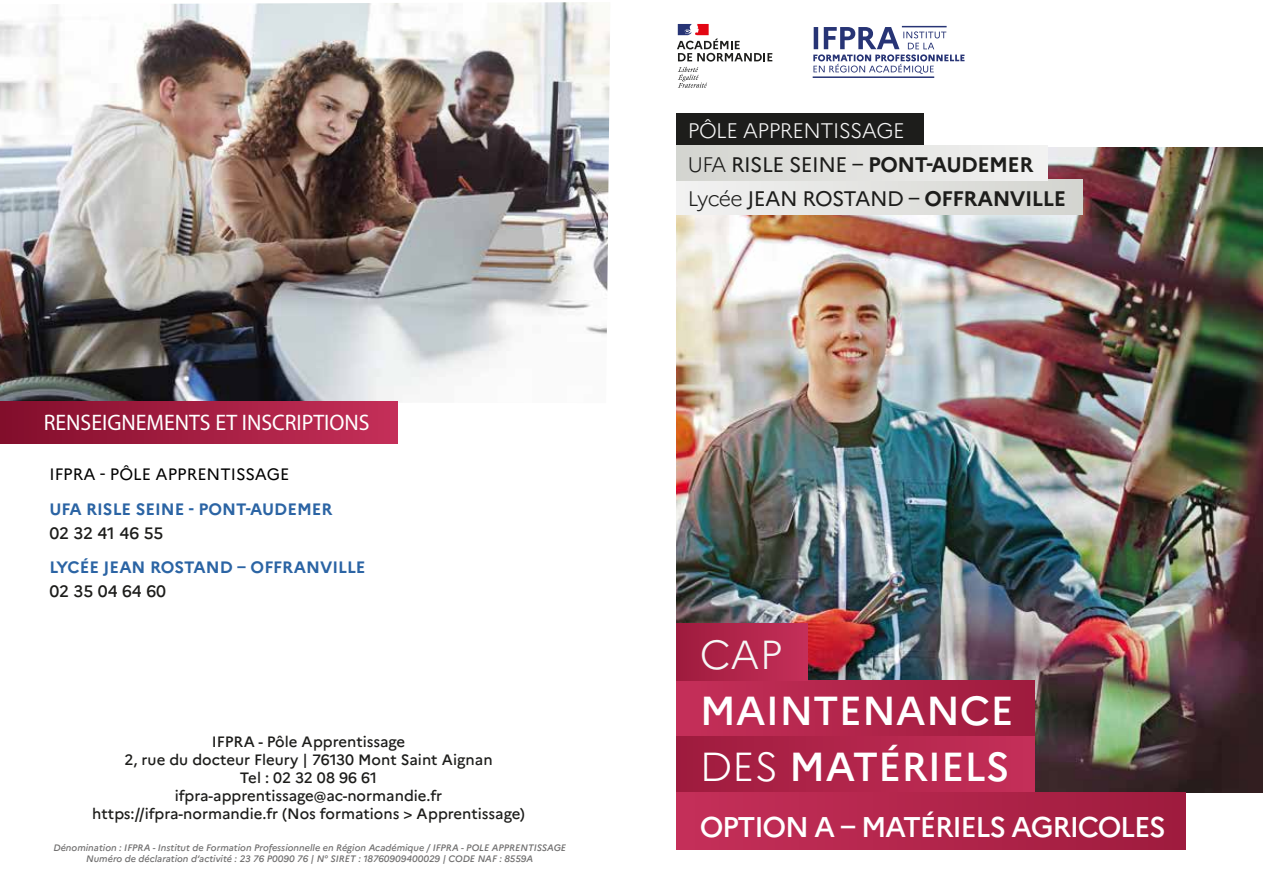
<style>
.page{position:relative;width:1263px;height:893px;background:#fff}
.page>*{position:absolute;margin:0;border:0;box-sizing:border-box;transform-origin:0 0}
.t1{font:500 40.5px/55.9px "Marianne";color:#fff}
.t2{font:300 40.5px "Marianne";color:#f6f6f6}
.t3{font:500 28.5px "Marianne";letter-spacing:-.045em;color:#fff}
.t4{font:22.5px "Myriad Pro";color:#fff}
.t5{font:21px/33.8px "Marianne";letter-spacing:-.025em;color:#1d1d1b}
.t6{font:700 16.5px "Marianne";color:#2b64a4}
.t7{font:16.5px "Marianne";color:#000}
.t8{font:500 16.5px "Marianne";letter-spacing:-.005em;color:#1d1d1b}
.t9{font:500 15px/18px "Marianne";color:#1d1d1b;text-align:center}
.t10{font:italic 500 9.3px/11.2px "Marianne";color:#706f6f;text-align:center}
.s1{font-weight:300;color:#f6f6f6}
.s2{font-weight:300}
.s3{font-weight:700}
</style>
<div class="page">
<img style="left:676px;top:147px;width:586px;height:645px">
<img style="left:0;top:2px;width:610px;height:401px">
<div style="left:676px;top:680px;width:359px;height:57px;background:linear-gradient(to right,#c52f59,#9e1b3d)"></div>
<div style="left:676px;top:736px;width:359px;height:57px;background:linear-gradient(to right,#9e1b3d,#c52f59)"></div>
<div style="left:676px;top:623px;width:131px;height:57px;background:linear-gradient(to right,#9e1b3d,#c52f59)"></div>
<div style="left:676px;top:792px;width:509px;height:57px;background:linear-gradient(to right,#c52f59,#9e1b3d)"></div>
<div style="left:1px;top:401px;width:397px;height:43px;background:linear-gradient(to right,#830d2b,#c52f59)"></div>
<svg style="left:677px;top:24px;width:95px;height:64px"></svg>
<svg style="left:813px;top:27px;width:151px;height:47px"></svg>
<hr style="left:813px;top:76px;width:121px;height:2px;background:#273475">
<hr style="left:902px;top:26px;width:45px;height:1px;background:#273475">
<div style="left:676px;top:113px;width:248px;height:34px;background:#1d1d1b"></div>
<div style="left:676px;top:180px;width:406px;height:34px;background:linear-gradient(to right,#f2f2f2,#d3d4cf)"></div>
<div style="left:676px;top:146px;width:371px;height:34px;background:linear-gradient(to right,#d3d4cf,#f2f2f2)"></div>
<h3 class="t4" style="left:44px;top:408px;width:327px">RENSEIGNEMENTS ET INSCRIPTIONS</h3>
<h3 class="t7" style="left:49px;top:464px;width:242px">IFPRA - PÔLE APPRENTISSAGE</h3>
<h3 class="t6" style="left:49px;top:499px;width:285px">UFA RISLE SEINE - PONT-AUDEMER</h3>
<h3 class="t8" style="left:49px;top:523px;width:115px">02 32 41 46 55</h3>
<h3 class="t6" style="left:49px;top:557px;width:318px">LYCÉE JEAN ROSTAND – OFFRANVILLE</h3>
<h3 class="t8" style="left:49px;top:581px;width:118px">02 35 04 64 60</h3>
<h3 class="t9" style="left:92px;top:732px;width:434px">IFPRA - Pôle Apprentissage<br>2, rue du docteur Fleury | 76130 Mont Saint Aignan<br>Tel : 02 32 08 96 61<br>ifpra-apprentissage@ac-normandie.fr https://ifpra-normandie.fr (Nos formations &gt; Apprentissage)</h3>
<p class="t10" style="left:53px;top:842px;width:514px">Dénomination : IFPRA - Institut de Formation Professionnelle en Région Académique / IFPRA - POLE APPRENTISSAGE<br>Numéro de déclaration d’activité : 23 76 P0090 76 | N° SIRET : 18760909400029 | CODE NAF : 8559A</p>
<h3 class="t5" style="left:688px;top:114px;width:380px"><span class="s1">PÔLE APPRENTISSAGE<br></span><span class="s2">UFA</span> RISLE SEINE – <span class="s3">PONT-AUDEMER<br></span><span class="s2">Lycée</span> JEAN ROSTAND – <span class="s3">OFFRANVILLE</span></h3>
<h1 class="t2" style="left:700px;top:630px;width:84px">CAP</h1>
<h1 class="t1" style="left:700px;top:682px;width:315px">MAINTENANCE<br><span class="s2">DES</span> MATÉRIELS</h1>
<h2 class="t3" style="left:700px;top:809px;width:468px">OPTION A – MATÉRIELS AGRICOLES</h2>
</div>
